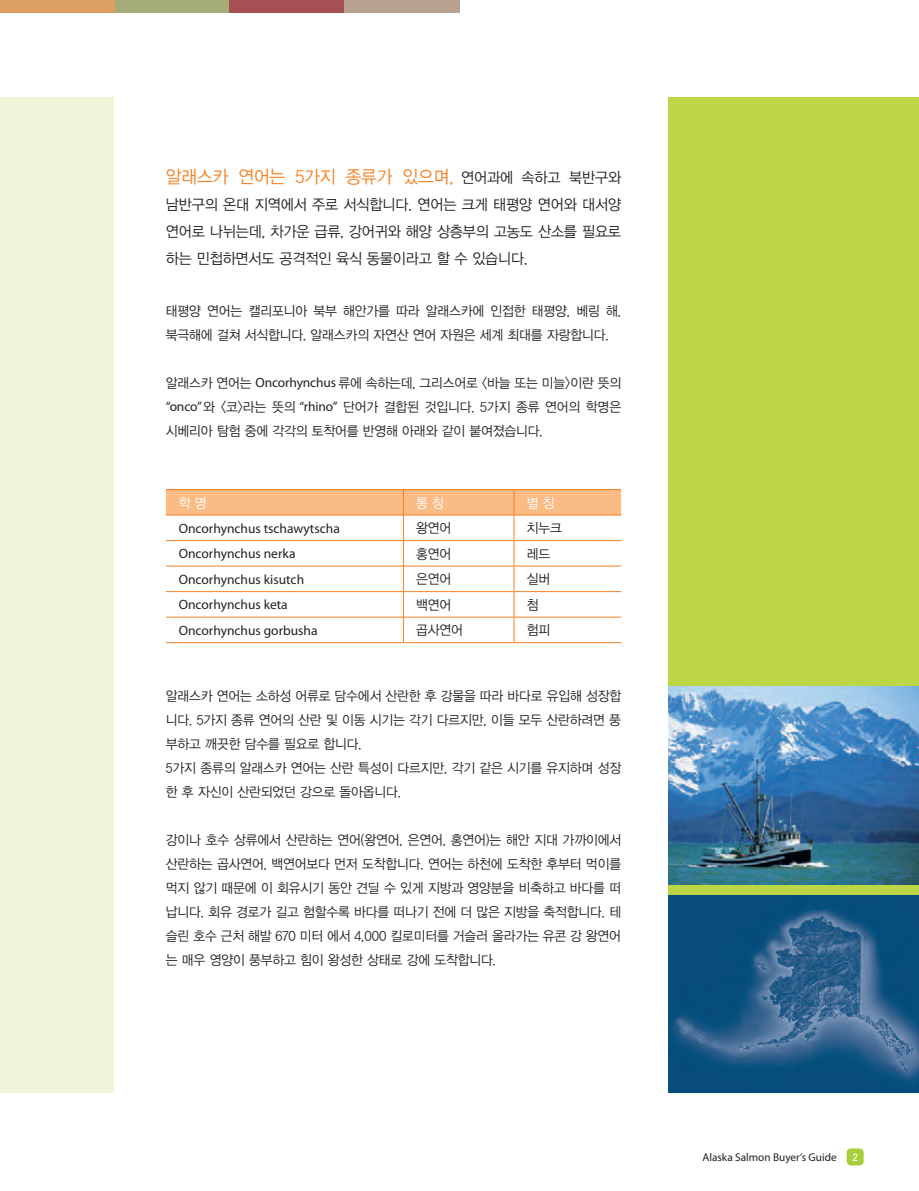
<style>
.page{position:relative;width:919px;height:1191px;background:#fff}
.page>*{position:absolute;margin:0;border:0;box-sizing:border-box;transform-origin:0 0}
.t1{font:18px "YDVYGO Std 12";letter-spacing:-.01em;color:#f58021;scale:.95 1}
.t2{font:15px/27px "YDVYGO Std 12";letter-spacing:-.01em;color:#231f20;text-align:justify;scale:.95 1}
.t3{font:13.5px/24px "YDVYGO Std 12";letter-spacing:-.01em;color:#231f20;scale:.95 1}
.t4{font:13.5px "Myriad Pro";color:#231f20}
.t5{font:13.5px "YDVYGO Std 12";color:#fff;scale:.95 1}
.t6{font:11.25px "Myriad Pro";color:#231f20}
.t7{font:500 10.5px "DIN";color:#fff}
.s1{font-family:"Myriad Pro"}
</style>
<div class="page">
<div style="left:846px;top:1148px;width:17px;height:17px;background:#a6ce39;border-radius:4px"></div>
<div style="left:0;top:0;width:116px;height:13px;background:#db9f61"></div>
<div style="left:115px;top:0;width:116px;height:13px;background:#a4ad7a"></div>
<div style="left:229px;top:0;width:115px;height:13px;background:#a55053"></div>
<div style="left:344px;top:0;width:115px;height:13px;background:#b9a28f"></div>
<div style="left:432px;top:98px;width:486px;height:995px;background:#bcd646"></div>
<div style="left:0;top:98px;width:136px;height:995px;background:#eff5d8"></div>
<img style="left:668px;top:686px;width:250px;height:198px">
<img style="left:668px;top:895px;width:250px;height:197px">
<div style="left:115px;top:83px;width:553px;height:1025px;background:#fff"></div>
<hr style="left:166px;top:642px;width:237px;height:1px;background:#f58021">
<hr style="left:403px;top:642px;width:111px;height:1px;background:#f58021">
<hr style="left:514px;top:642px;width:107px;height:1px;background:#f58021">
<svg style="left:166px;top:489px;width:455px;height:153px"></svg>
<h1 class="t1" style="left:166px;top:167px;width:67px">알래스카</h1>
<p class="t2" style="left:166px;top:191px;width:480px">남반구의 온대 지역에서 주로 서식합니다. 연어는 크게 태평양 연어와 대서양 연어로 나뉘는데, 차가운 급류, 강어귀와 해양 상층부의 고농도 산소를 필요로 하는 민첩하면서도 공격적인 육식 동물이라고 할 수 있습니다.</p>
<p class="t3" style="left:606px;top:299px;width:17px">해,</p>
<h1 class="t1" style="left:238px;top:167px;width:51px">연어는</h1>
<h1 class="t1" style="left:295px;top:167px;width:44px">5가지</h1>
<h1 class="t1" style="left:345px;top:167px;width:51px">종류가</h1>
<h1 class="t1" style="left:402px;top:167px;width:55px">있으며,</h1>
<p class="t2" style="left:461px;top:164px;width:56px">연어과에</p>
<p class="t2" style="left:521px;top:164px;width:43px">속하고</p>
<p class="t2" style="left:569px;top:164px;width:56px">북반구와</p>
<p class="t3" style="left:166px;top:299px;width:467px">태평양<br>북극해에 걸쳐 서식합니다. 알래스카의 자연산 연어 자원은 세계 최대를 자랑합니다.</p>
<p class="t3" style="left:166px;top:371px;width:480px;text-align:justify">알래스카 연어는 <span class="s1">Oncorhynchus</span> 류에 속하는데, 그리스어로 &lt;바늘 또는 미늘&gt;이란 뜻의 <span class="s1">“onco</span> 와<span class="s1">”</span> &lt;코&gt;라는 뜻의 <span class="s1">“rhino”</span> 단어가 결합된 것입니다 5. 가지 종류 연어의 학명은 시베리아 탐험 중에 각각의 토착어를 반영해 아래와 같이 붙여졌습니다.</p>
<p class="t3" style="left:207px;top:299px;width:38px">연어는</p>
<p class="t3" style="left:249px;top:299px;width:63px">캘리포니아</p>
<p class="t3" style="left:343px;top:299px;width:51px">해안가를</p>
<p class="t3" style="left:396px;top:299px;width:26px">따라</p>
<p class="t3" style="left:426px;top:299px;width:63px">알래스카에</p>
<p class="t3" style="left:490px;top:299px;width:38px">인접한</p>
<p class="t3" style="left:532px;top:299px;width:42px">태평양,</p>
<p class="t3" style="left:576px;top:299px;width:26px">베링</p>
<p class="t3" style="left:313px;top:299px;width:26px">북부</p>
<p class="t5" style="left:179px;top:496px;width:31px">학 명</p>
<p class="t5" style="left:416px;top:496px;width:31px">통 칭</p>
<p class="t5" style="left:526px;top:496px;width:31px">별 칭</p>
<p class="t4" style="left:179px;top:520px;width:163px">Oncorhynchus tschawytscha</p>
<p class="t3" style="left:416px;top:516px;width:38px">왕연어</p>
<p class="t3" style="left:526px;top:516px;width:38px">치누크</p>
<p class="t4" style="left:179px;top:545px;width:118px">Oncorhynchus nerka</p>
<p class="t3" style="left:416px;top:542px;width:38px">홍연어</p>
<p class="t3" style="left:526px;top:542px;width:26px">레드</p>
<p class="t4" style="left:179px;top:571px;width:127px">Oncorhynchus kisutch</p>
<p class="t3" style="left:416px;top:567px;width:38px">은연어</p>
<p class="t3" style="left:526px;top:567px;width:26px">실버</p>
<p class="t4" style="left:179px;top:596px;width:111px">Oncorhynchus keta</p>
<p class="t3" style="left:416px;top:593px;width:38px">백연어</p>
<p class="t3" style="left:526px;top:593px;width:14px">첨</p>
<p class="t4" style="left:179px;top:622px;width:140px">Oncorhynchus gorbusha</p>
<p class="t3" style="left:416px;top:618px;width:51px">곱사연어</p>
<p class="t3" style="left:526px;top:618px;width:26px">험피</p>
<p class="t3" style="left:166px;top:684px;width:480px">알래스카 연어는 소하성 어류로 담수에서 산란한 후 강물을 따라 바다로 유입해 성장합 니다 5. 가지 종류 연어의 산란 및 이동 시기는 각기 다르지만, 이들 모두 산란하려면 풍 부하고 깨끗한 담수를 필요로 합니다.<br>5가지 종류의 알래스카 연어는 산란 특성이 다르지만, 각기 같은 시기를 유지하며 성장 한 후 자신이 산란되었던 강으로 돌아옵니다.</p>
<p class="t3" style="left:166px;top:828px;width:480px;text-align:justify">강이나 호수 상류에서 산란하는 연어(왕연어, 은연어, 홍연어 는) 해안 지대 가까이에서 산란하는 곱사연어, 백연어보다 먼저 도착합니다. 연어는 하천에 도착한 후부터 먹이를 먹지 않기 때문에 이 회유시기 동안 견딜 수 있게 지방과 영양분을 비축하고 바다를 떠 납니다. 회유 경로가 길고 험할수록 바다를 떠나기 전에 더 많은 지방을 축적합니다 테. 슬린 호수 근처 해발 670 미터 에서 4,000 킬로미터를 거슬러 올라가는 유콘 강 왕연어 는 매우 영양이 풍부하고 힘이 왕성한 상태로 강에 도착합니다.</p>
<p class="t6" style="left:702px;top:1149px;width:136px">Alaska Salmon Buyer s’ Guide</p>
<p class="t7" style="left:852px;top:1150px;width:7px">2</p>
</div>
